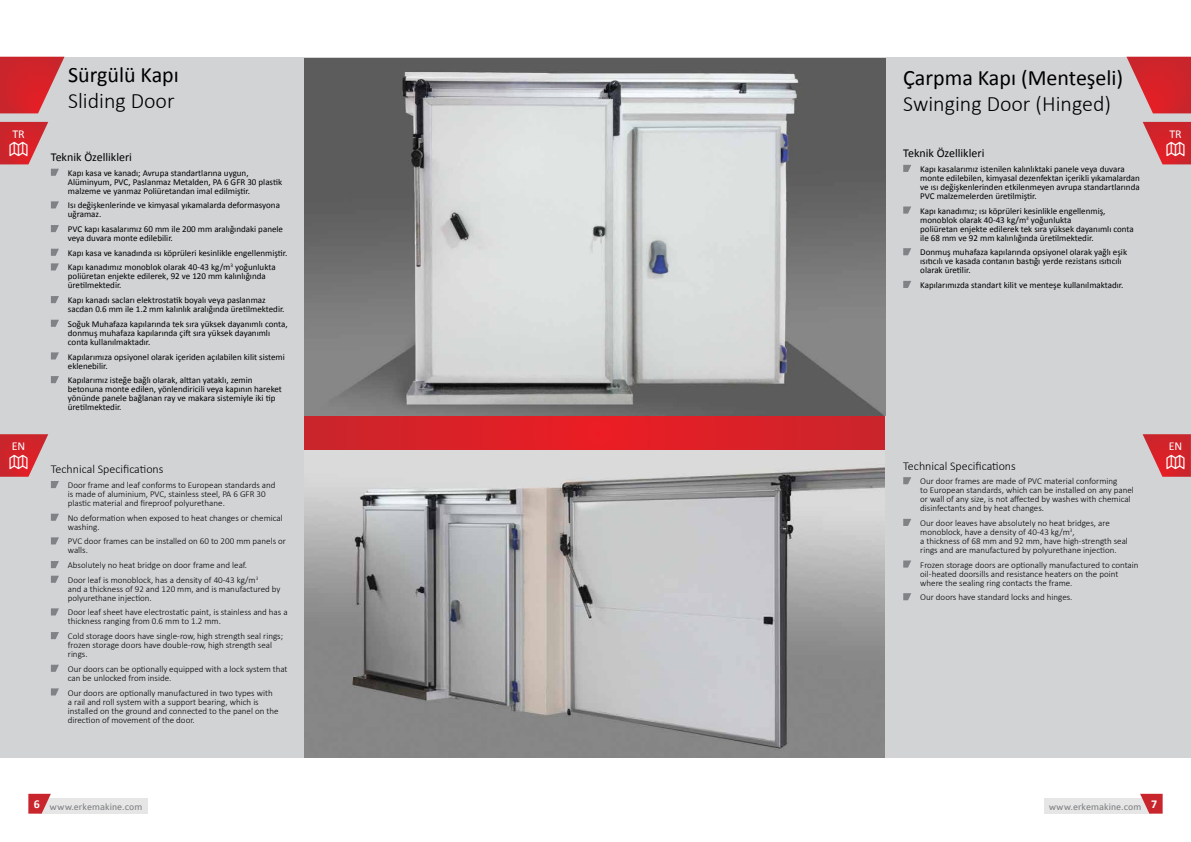
<style>
.page{position:relative;width:1191px;height:842px;background:#fff}
.page>*{position:absolute;margin:0;border:0;box-sizing:border-box;transform-origin:0 0}
.Icon_Font{font:36px "Entypo";color:#fff}
.Headline_-_Bold{font:22px/26.4px "Calibri";color:#000}
.Regular_Bold_Text{font:300 12px "Calibri";color:#000}
.Regular_Bold_Text-2{font:12px "Calibri";color:#000}
.Regular_Bold_Text-3{font:12px "Calibri";color:#fff}
.t1{font:10px "Colaborate";color:#808285}
.Regular_Bold_Text-4{font:9px/9px "Calibri";color:#000}
.Regular_Bold_Text-5{font:300 9px/9px "Calibri";color:#000}
.s1{font-weight:300}
</style>
<div class="page">
<div style="left:595px;top:57px;width:596px;height:700px;background:#d1d3d4"></div>
<div style="left:0;top:57px;width:595px;height:700px;background:#d1d3d4"></div>
<div style="left:39px;top:798px;width:108px;height:16px;background:#e6e6e6"></div>
<div style="left:1044px;top:798px;width:108px;height:16px;background:#e6e6e6"></div>
<svg style="left:28px;top:794px;width:23px;height:20px"></svg>
<svg style="left:1140px;top:794px;width:22px;height:20px"></svg>
<svg style="left:305px;top:416px;width:580px;height:34px;background:#da2028"></svg>
<img style="left:305px;top:58px;width:580px;height:357px">
<svg style="left:903px;top:165px;width:8px;height:7px"></svg>
<svg style="left:903px;top:206px;width:8px;height:8px"></svg>
<svg style="left:903px;top:248px;width:8px;height:7px"></svg>
<svg style="left:903px;top:281px;width:8px;height:7px"></svg>
<svg style="left:903px;top:477px;width:8px;height:7px"></svg>
<svg style="left:903px;top:519px;width:8px;height:7px"></svg>
<svg style="left:903px;top:560px;width:8px;height:8px"></svg>
<svg style="left:903px;top:593px;width:8px;height:7px"></svg>
<svg style="left:51px;top:201px;width:8px;height:7px"></svg>
<svg style="left:51px;top:225px;width:8px;height:7px"></svg>
<svg style="left:51px;top:249px;width:8px;height:7px"></svg>
<svg style="left:51px;top:263px;width:8px;height:7px"></svg>
<svg style="left:51px;top:296px;width:8px;height:7px"></svg>
<svg style="left:51px;top:320px;width:8px;height:7px"></svg>
<svg style="left:51px;top:352px;width:8px;height:7px"></svg>
<svg style="left:51px;top:376px;width:8px;height:7px"></svg>
<svg style="left:51px;top:514px;width:8px;height:7px"></svg>
<svg style="left:51px;top:537px;width:8px;height:7px"></svg>
<svg style="left:51px;top:561px;width:8px;height:7px"></svg>
<svg style="left:51px;top:576px;width:8px;height:7px"></svg>
<svg style="left:51px;top:608px;width:8px;height:7px"></svg>
<svg style="left:51px;top:632px;width:8px;height:7px"></svg>
<svg style="left:51px;top:665px;width:8px;height:7px"></svg>
<svg style="left:51px;top:688px;width:8px;height:7px"></svg>
<svg style="left:0;top:122px;width:59px;height:54px"></svg>
<svg style="left:0;top:434px;width:59px;height:54px"></svg>
<svg style="left:1142px;top:122px;width:49px;height:42px"></svg>
<svg style="left:1142px;top:434px;width:48px;height:43px"></svg>
<svg style="left:0;top:57px;width:64px;height:56px"></svg>
<svg style="left:1126px;top:57px;width:65px;height:56px"></svg>
<img style="left:305px;top:463px;width:580px;height:294px">
<p class="Regular_Bold_Text-3" style="left:12px;top:127px;width:14px">TR</p>
<p class="Icon_Font" style="left:8px;top:125px;width:23px">1</p>
<p class="Headline_-_Bold" style="left:68px;top:60px;width:112px">Sürgülü Kapı<br><span class="s1">Sliding Door</span></p>
<p class="Regular_Bold_Text-2" style="left:51px;top:150px;width:83px">Teknik Özellikleri</p>
<p class="Regular_Bold_Text-4" style="left:68px;top:168px;width:216px">Kapı kasa ve kanadı; Avrupa standartlarına uygun,<br>Alüminyum, PVC, Paslanmaz Metalden, PA 6 GFR 30 plastik malzeme ve yanmaz Poliüretandan imal edilmiştir.</p>
<p class="Regular_Bold_Text-4" style="left:68px;top:201px;width:214px">Isı değişkenlerinde ve kimyasal yıkamalarda deformasyona uğramaz.</p>
<p class="Regular_Bold_Text-4" style="left:68px;top:224px;width:217px">PVC kapı kasalarımız 60 mm ile 200 mm aralığındaki panele veya duvara monte edilebilir.</p>
<p class="Regular_Bold_Text-4" style="left:68px;top:248px;width:221px">Kapı kasa ve kanadında ısı köprüleri kesinlikle engellenmiştir.</p>
<p class="Regular_Bold_Text-4" style="left:68px;top:263px;width:209px">Kapı kanadımız monoblok olarak 40-43 kg/m<sup>3</sup> yoğunlukta poliüretan enjekte edilerek, 92 ve 120 mm kalınlığında üretilmektedir.</p>
<p class="Regular_Bold_Text-4" style="left:68px;top:295px;width:218px">Kapı kanadı sacları elektrostatik boyalı veya paslanmaz sacdan 0.6 mm ile 1.2 mm kalınlık aralığında üretilmektedir.</p>
<p class="Regular_Bold_Text-4" style="left:68px;top:319px;width:221px">Soğuk Muhafaza kapılarında tek sıra yüksek dayanımlı conta, donmuş muhafaza kapılarında çift sıra yüksek dayanımlı conta kullanılmaktadır.</p>
<p class="Regular_Bold_Text-4" style="left:68px;top:352px;width:218px">Kapılarımıza opsiyonel olarak içeriden açılabilen kilit sistemi eklenebilir.</p>
<p class="Regular_Bold_Text-4" style="left:68px;top:375px;width:216px">Kapılarımız isteğe bağlı olarak, alttan yataklı, zemin betonuna monte edilen, yönlendiricili veya kapının hareket yönünde panele bağlanan ray ve makara sistemiyle iki tip üretilmektedir.</p>
<p class="Headline_-_Bold" style="left:903px;top:64px;width:221px">Çarpma Kapı (Menteşeli)<br><span class="s1">Swinging Door (Hinged)</span></p>
<p class="Regular_Bold_Text-2" style="left:903px;top:146px;width:83px">Teknik Özellikleri</p>
<p class="Regular_Bold_Text-4" style="left:920px;top:164px;width:221px">Kapı kasalarımız istenilen kalınlıktaki panele veya duvara monte edilebilen, kimyasal dezenfektan içerikli yıkamalardan ve ısı değişkenlerinden etkilenmeyen avrupa standartlarında PVC malzemelerden üretilmiştir.</p>
<p class="Regular_Bold_Text-4" style="left:920px;top:206px;width:215px">Kapı kanadımız; ısı köprüleri kesinlikle engellenmiş, monoblok olarak 40-43 kg/m<sup>3</sup> yoğunlukta<br>poliüretan enjekte edilerek tek sıra yüksek dayanımlı conta ile 68 mm ve 92 mm kalınlığında üretilmektedir.</p>
<p class="Regular_Bold_Text-4" style="left:920px;top:247px;width:208px">Donmuş muhafaza kapılarında opsiyonel olarak yağlı eşik ısıtıcılı ve kasada contanın bastığı yerde rezistans ısıtıcılı olarak üretilir.</p>
<p class="Regular_Bold_Text-4" style="left:920px;top:280px;width:205px">Kapılarımızda standart kilit ve menteşe kullanılmaktadır.</p>
<p class="Regular_Bold_Text-3" style="left:1169px;top:127px;width:14px">TR</p>
<p class="Icon_Font" style="left:1164px;top:125px;width:23px">1</p>
<p class="Regular_Bold_Text-3" style="left:12px;top:439px;width:15px">EN</p>
<p class="Regular_Bold_Text-3" style="left:1168px;top:439px;width:15px">EN</p>
<p class="Icon_Font" style="left:8px;top:437px;width:23px">1</p>
<p class="Regular_Bold_Text" style="left:51px;top:462px;width:114px">Technical Specifications</p>
<p class="Regular_Bold_Text-5" style="left:68px;top:480px;width:209px">Door frame and leaf conforms to European standards and is made of aluminium, PVC, stainless steel, PA 6 GFR 30 plastic material and fireproof polyurethane.</p>
<p class="Regular_Bold_Text-5" style="left:68px;top:513px;width:216px">No deformation when exposed to heat changes or chemical washing.</p>
<p class="Regular_Bold_Text-5" style="left:68px;top:537px;width:220px">PVC door frames can be installed on 60 to 200 mm panels or walls.</p>
<p class="Regular_Bold_Text-5" style="left:68px;top:560px;width:181px">Absolutely no heat bridge on door frame and leaf.</p>
<p class="Regular_Bold_Text-5" style="left:68px;top:575px;width:214px">Door leaf is monoblock, has a density of 40-43 kg/m<sup>3<br></sup>and a thickness of 92 and 120 mm, and is manufactured by polyurethane injection.</p>
<p class="Regular_Bold_Text-5" style="left:68px;top:608px;width:221px">Door leaf sheet have electrostatic paint, is stainless and has a thickness ranging from 0.6 mm to 1.2 mm.</p>
<p class="Regular_Bold_Text-5" style="left:68px;top:632px;width:217px">Cold storage doors have single-row, high strength seal rings; frozen storage doors have double-row, high strength seal rings.</p>
<p class="Regular_Bold_Text-5" style="left:68px;top:664px;width:221px">Our doors can be optionally equipped with a lock system that can be unlocked from inside.</p>
<p class="Regular_Bold_Text-5" style="left:68px;top:688px;width:212px">Our doors are optionally manufactured in two types with a rail and roll system with a support bearing, which is installed on the ground and connected to the panel on the direction of movement of the door.</p>
<p class="Regular_Bold_Text" style="left:903px;top:458px;width:114px">Technical Specifications</p>
<p class="Regular_Bold_Text-5" style="left:920px;top:477px;width:215px">Our door frames are made of PVC material conforming<br>to European standards, which can be installed on any panel or wall of any size, is not affected by washes with chemical disinfectants and by heat changes.</p>
<p class="Regular_Bold_Text-5" style="left:920px;top:518px;width:209px">Our door leaves have absolutely no heat bridges, are monoblock, have a density of 40-43 kg/m<sup>3</sup>,<br>a thickness of 68 mm and 92 mm, have high-strength seal rings and are manufactured by polyurethane injection.</p>
<p class="Regular_Bold_Text-5" style="left:920px;top:560px;width:220px">Frozen storage doors are optionally manufactured to contain oil-heated doorsills and resistance heaters on the point where the sealing ring contacts the frame.</p>
<p class="Regular_Bold_Text-5" style="left:920px;top:593px;width:154px">Our doors have standard locks and hinges.</p>
<p class="Icon_Font" style="left:1164px;top:437px;width:23px">1</p>
<p class="t1" style="left:34px;top:801px;width:110px"><sup>6</sup> www.erkemakine.com</p>
<p class="t1" style="left:1048px;top:801px;width:110px">www.erkemakine.com <sup>7</sup></p>
</div>
